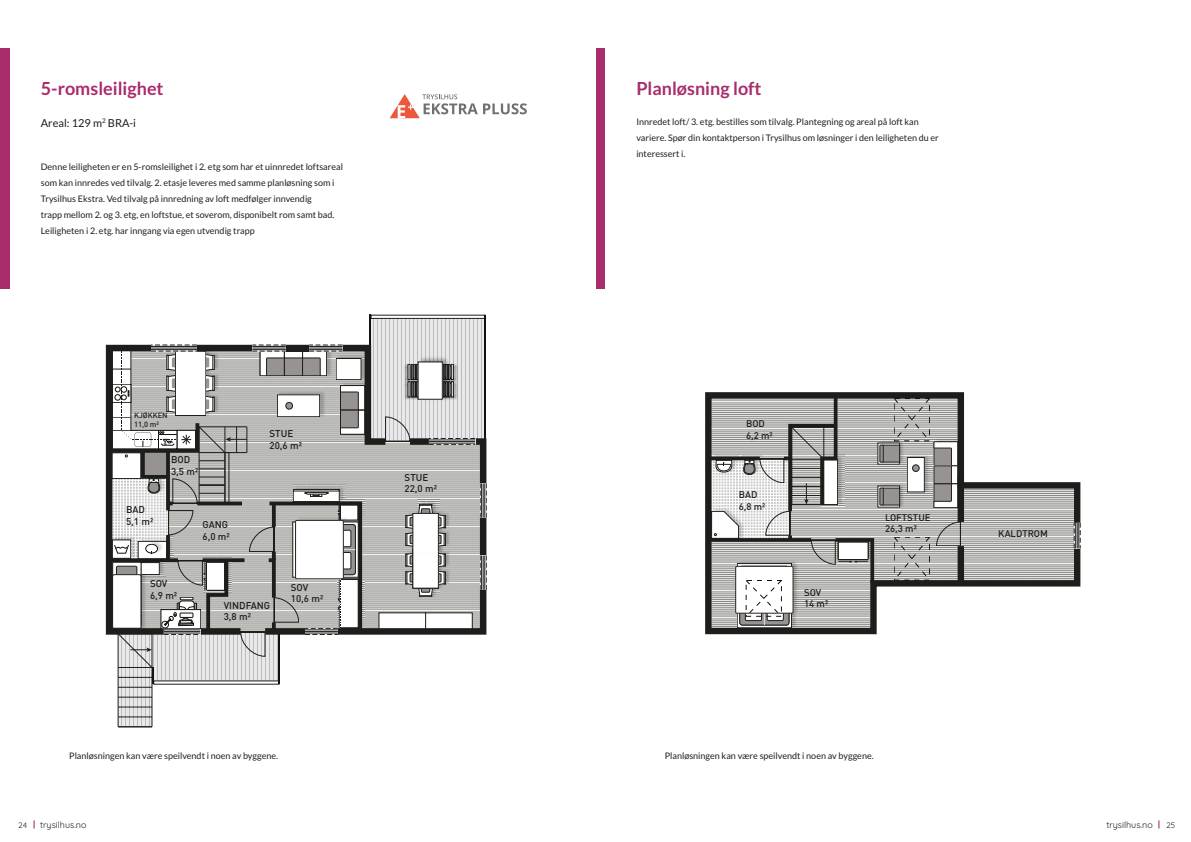
<style>
.page{position:relative;width:1191px;height:842px;background:#fff}
.page>*{position:absolute;margin:0;border:0;box-sizing:border-box;transform-origin:0 0}
.t1{font:700 18px "Lato";color:#a92c6c}
.t2{font:11px "Lato";color:#1d1d1b}
.t3{font:500 9.8px/11.7px "DINOT";color:#1d1d1b}
.t4{font:500 9.6px/11.5px "DINOT";color:#1d1d1b}
.t5{font:9px/16px "Lato";color:#1d1d1b}
.t6{font:9px "Quicksand";color:#1d1d1b}
.t7{font:8px "Quicksand";color:#1d1d1b}
.t8{font:500 7.6px/9.1px "DINOT";color:#1d1d1b}
</style>
<div class="page">
<div style="left:0;top:48px;width:10px;height:241px;background:#a92c6c"></div>
<svg style="left:390px;top:94px;width:137px;height:24px"></svg>
<svg style="left:371px;top:318px;width:113px;height:23px;background:#d5d5d6"></svg>
<hr style="left:369px;top:315px;width:2px;height:33px;background:#12110d">
<hr style="left:484px;top:315px;width:2px;height:127px;background:#12110d">
<hr style="left:118px;top:727px;width:34px;height:1px;background:#1d1d1b">
<svg style="left:105px;top:341px;width:382px;height:386px"></svg>
<div style="left:596px;top:48px;width:9px;height:241px;background:#a92c6c"></div>
<svg style="left:705px;top:392px;width:376px;height:243px"></svg>
<div style="left:957px;top:475px;width:7px;height:47px;background:#1d1d1b"></div>
<div style="left:957px;top:546px;width:7px;height:37px;background:#1d1d1b"></div>
<hr style="left:708px;top:457px;width:52px;height:3px;background:#1d1d1b">
<hr style="left:708px;top:538px;width:103px;height:4px;background:#1d1d1b">
<svg style="left:1074px;top:523px;width:7px;height:25px"></svg>
<svg style="left:711px;top:392px;width:249px;height:224px"></svg>
<h1 class="t1" style="left:41px;top:78px;width:124px">5‑romsleilighet</h1>
<p class="t2" style="left:41px;top:116px;width:97px">Areal: 129 m<sup>2</sup> BRA-i</p>
<p class="t5" style="left:41px;top:159px;width:304px">Denne leiligheten er en 5‑romsleilighet i 2. etg som har et uinnredet loftsareal som kan innredes ved tilvalg. 2. etasje leveres med samme planløsning som i Trysilhus Ekstra. Ved tilvalg på innredning av loft medfølger innvendig<br>trapp mellom 2. og 3. etg, en loftstue, et soverom, disponibelt rom samt bad.<br>Leiligheten i 2. etg. har inngang via egen utvendig trapp</p>
<p class="t8" style="left:134px;top:411px;width:35px">KJØKKEN<br>11,0 m²</p>
<p class="t3" style="left:126px;top:504px;width:29px">BAD<br>5,1 m²</p>
<p class="t3" style="left:171px;top:454px;width:29px">BOD<br>3,5 m²</p>
<p class="t3" style="left:202px;top:519px;width:29px">GANG<br>6,0 m²</p>
<p class="t3" style="left:269px;top:428px;width:34px">STUE<br>20,6 m²</p>
<p class="t3" style="left:150px;top:578px;width:29px">SOV<br>6,9 m²</p>
<p class="t3" style="left:224px;top:600px;width:48px">VINDFANG<br>3,8 m²</p>
<p class="t3" style="left:291px;top:582px;width:34px">SOV<br>10,6 m²</p>
<p class="t5" style="left:69px;top:747px;width:210px">Planløsningen kan være speilvendt i noen av byggene.</p>
<p class="t7" style="left:18px;top:818px;width:10px">24</p>
<p class="t6" style="left:40px;top:817px;width:48px">trysilhus.no</p>
<p class="t3" style="left:404px;top:472px;width:34px">STUE<br>22,0 m²</p>
<h1 class="t1" style="left:636px;top:78px;width:127px">Planløsning loft</h1>
<p class="t5" style="left:636px;top:114px;width:304px">Innredet loft/ 3. etg. bestilles som tilvalg. Plantegning og areal på loft kan variere. Spør din kontaktperson i Trysilhus om løsninger i den leiligheten du er interessert i.</p>
<p class="t4" style="left:746px;top:418px;width:28px">BOD<br>6,2 m²</p>
<p class="t4" style="left:739px;top:489px;width:28px">BAD<br>6,8 m²</p>
<p class="t4" style="left:804px;top:587px;width:26px">SOV<br>14 m²</p>
<p class="t4" style="left:885px;top:512px;width:47px">LOFTSTUE<br>26,3 m²</p>
<p class="t5" style="left:664px;top:747px;width:210px">Planløsningen kan være speilvendt i noen av byggene.</p>
<p class="t4" style="left:998px;top:528px;width:51px">KALDTROM</p>
<p class="t6" style="left:1106px;top:817px;width:48px">trysilhus.no</p>
<p class="t7" style="left:1166px;top:818px;width:10px">25</p>
</div>
